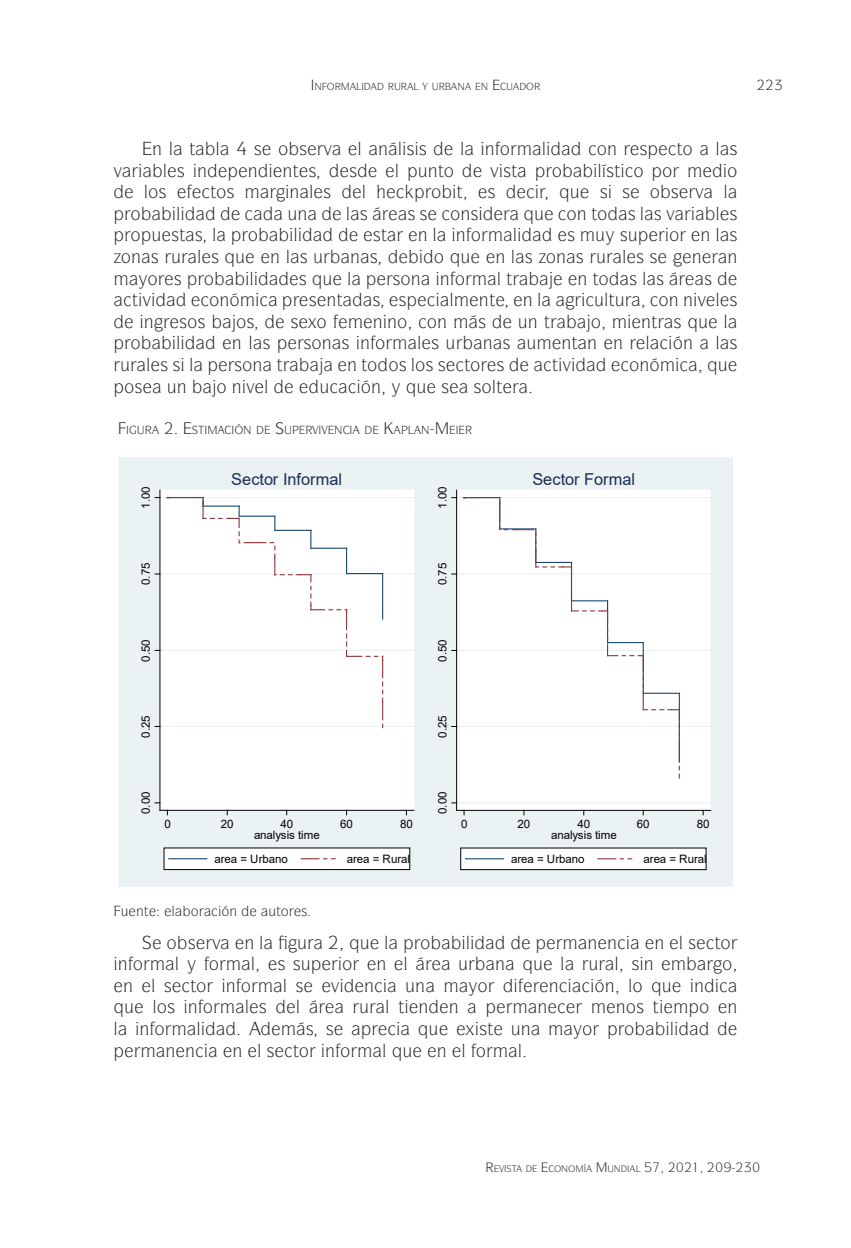
<style>
.page{position:relative;width:851px;height:1248px;background:#fff}
.page>*{position:absolute;margin:0;border:0;box-sizing:border-box;transform-origin:0 0}
.textos{font:18px "ITC Symbol Std";color:#231f20}
.t1{font:16.4px "Arial";letter-spacing:-.005em;color:#1e2d53}
.figuras{font:14px "ITC Symbol Std";color:#231f20}
.t2{font:11.6px/24.2px "Arial";letter-spacing:-.01em;color:#000}
.figuras-2{font:11.2px "ITC Symbol Std";color:#231f20}
.t3{font:9.8px "ITC Symbol Std";color:#231f20}
.t4{font:9.2px "ITC Symbol Std";color:#231f20}
</style>
<div class="page">
<div style="left:119px;top:457px;width:613px;height:429px;background:#eaf2f3"></div>
<div style="left:129px;top:458px;width:296px;height:427px;background:#eaf2f3"></div>
<div style="left:160px;top:490px;width:254px;height:319px;background:#fff"></div>
<div style="left:159px;top:489px;width:255px;height:321px;border:1px solid #fff"></div>
<hr style="left:160px;top:725px;width:254px;height:2px;background:#eaf2f3">
<hr style="left:160px;top:649px;width:254px;height:2px;background:#eaf2f3">
<hr style="left:160px;top:573px;width:254px;height:1px;background:#eaf2f3">
<hr style="left:160px;top:497px;width:254px;height:1px;background:#eaf2f3">
<svg style="left:167px;top:497px;width:216px;height:230px"></svg>
<hr style="left:159px;top:490px;width:1px;height:320px;background:#000">
<hr style="left:160px;top:809px;width:254px;height:1px;background:#000">
<div style="left:164px;top:847px;width:245px;height:22px;background:#fff"></div>
<hr style="left:169px;top:858px;width:38px;height:1px;background:#1a476f">
<svg style="left:301px;top:858px;width:34px;height:1px"></svg>
<div style="left:425px;top:458px;width:297px;height:427px;background:#eaf2f3"></div>
<div style="left:425px;top:457px;width:297px;height:428px;border:1px solid #eaf2f3"></div>
<div style="left:456px;top:490px;width:254px;height:319px;background:#fff"></div>
<div style="left:456px;top:489px;width:254px;height:321px;border:1px solid #fff"></div>
<hr style="left:456px;top:802px;width:254px;height:1px;background:#eaf2f3">
<hr style="left:456px;top:725px;width:254px;height:2px;background:#eaf2f3">
<hr style="left:456px;top:649px;width:254px;height:2px;background:#eaf2f3">
<hr style="left:456px;top:573px;width:254px;height:1px;background:#eaf2f3">
<hr style="left:456px;top:497px;width:254px;height:1px;background:#eaf2f3">
<svg style="left:464px;top:497px;width:215px;height:280px"></svg>
<hr style="left:456px;top:490px;width:1px;height:320px;background:#000">
<hr style="left:456px;top:810px;width:254px;height:1px;background:#000">
<div style="left:460px;top:848px;width:246px;height:21px;background:#fff"></div>
<hr style="left:465px;top:858px;width:38px;height:1px;background:#1a476f">
<svg style="left:597px;top:858px;width:34px;height:1px"></svg>
<p class="t3" style="left:356px;top:80px;width:7px">●</p>
<p class="textos" style="left:152px;top:137px;width:181px">■ ● ▼ ● ✔ ▲ □▲❖</p>
<p class="textos" style="left:357px;top:137px;width:71px">● ■ ●▲▲</p>
<p class="textos" style="left:460px;top:137px;width:52px">● ■ □</p>
<p class="textos" style="left:542px;top:137px;width:6px">●</p>
<p class="textos" style="left:596px;top:137px;width:52px">□■ ▲</p>
<p class="textos" style="left:113px;top:159px;width:95px">❖ ●▲ ■</p>
<p class="textos" style="left:248px;top:159px;width:70px">■ ■▼▲</p>
<p class="textos" style="left:349px;top:159px;width:107px">▲ ● ◆■▼□</p>
<p class="textos" style="left:490px;top:159px;width:29px">❖▲▼</p>
<p class="textos" style="left:551px;top:159px;width:122px">□ ●▲▼ □ □</p>
<p class="textos" style="left:144px;top:181px;width:24px">●□▲</p>
<p class="textos" style="left:210px;top:181px;width:26px">▼□▲</p>
<p class="textos" style="left:289px;top:181px;width:43px">■●▲</p>
<p class="textos" style="left:362px;top:181px;width:6px">●</p>
<p class="textos" style="left:559px;top:181px;width:170px">❑◆ ▲ ▲ □▲ ❖ ●</p>
<p class="textos" style="left:450px;top:202px;width:30px">□■▲</p>
<p class="textos" style="left:566px;top:202px;width:110px">□■ ▼□ ▲ ● ▲ ❖</p>
<p class="textos" style="left:130px;top:224px;width:87px">□◆▲▼▲ ●</p>
<p class="textos" style="left:418px;top:224px;width:65px">■ ● ■ □</p>
<p class="textos" style="left:512px;top:224px;width:6px">●</p>
<p class="textos" style="left:567px;top:224px;width:72px">▲ ◆ ▲◆</p>
<p class="textos" style="left:669px;top:224px;width:70px">□ ■ ● ▲</p>
<p class="textos" style="left:121px;top:245px;width:126px">□■▲ ◆ ●▲ ❑◆</p>
<p class="textos" style="left:270px;top:245px;width:55px">■ ● ▲ ◆</p>
<p class="textos" style="left:434px;top:245px;width:38px">□ ❑◆</p>
<p class="textos" style="left:495px;top:245px;width:164px">■ ●▲ □■▲ ◆ ●▲ ▲</p>
<p class="textos" style="left:147px;top:267px;width:68px">□ ▲ □</p>
<p class="textos" style="left:249px;top:267px;width:6px">●</p>
<p class="textos" style="left:299px;top:267px;width:54px">▲ ❑◆ ●</p>
<p class="textos" style="left:392px;top:267px;width:74px">▲□■ ■ □</p>
<p class="textos" style="left:577px;top:267px;width:88px">■ ▼□ ▲ ●▲</p>
<p class="textos" style="left:308px;top:289px;width:36px">▲ ■▼</p>
<p class="textos" style="left:449px;top:289px;width:47px">● ■▼</p>
<p class="textos" style="left:594px;top:289px;width:32px">◆●▼◆</p>
<p class="textos" style="left:658px;top:289px;width:80px">□■ ■❖● ▲</p>
<p class="textos" style="left:144px;top:310px;width:63px">■ ▲□▲</p>
<p class="textos" style="left:373px;top:310px;width:76px">■ ■□ □■</p>
<p class="textos" style="left:478px;top:310px;width:73px">▲ ◆■ ▼</p>
<p class="textos" style="left:590px;top:310px;width:138px">□ ■▼ ▲ ❑◆ ●</p>
<p class="textos" style="left:232px;top:332px;width:40px">■ ● ▲</p>
<p class="textos" style="left:303px;top:332px;width:84px">▲□■ ▲ ■□</p>
<p class="textos" style="left:417px;top:332px;width:40px">● ▲ ◆</p>
<p class="textos" style="left:482px;top:332px;width:55px">■ ▲ ◆</p>
<p class="textos" style="left:561px;top:332px;width:90px">■▼ ■ ■ ●</p>
<p class="textos" style="left:683px;top:332px;width:56px">■ ● ▲</p>
<p class="textos" style="left:120px;top:353px;width:75px">◆ ●▲ ▲ ●</p>
<p class="textos" style="left:234px;top:353px;width:50px">▲□■ ▼</p>
<p class="textos" style="left:347px;top:353px;width:159px">■ ▼□ □▲ ●□▲ ▲ ▼□ ▲</p>
<p class="textos" style="left:216px;top:375px;width:54px">□ ■❖●</p>
<p class="textos" style="left:405px;top:375px;width:45px">❑◆ ▲</p>
<p class="textos" style="left:473px;top:375px;width:30px">▲□●▼</p>
<p class="figuras-2" style="left:243px;top:422px;width:10px">■</p>
<p class="figuras-2" style="left:284px;top:422px;width:60px">◆ ❖❖■</p>
<p class="t1" style="left:231px;top:467px;width:112px">Sector Informal</p>
<p class="t1" style="left:532px;top:467px;width:104px">Sector Formal</p>
<p class="t2" style="left:134px;top:508px;width:24px;rotate:-90deg">1.00</p>
<p class="t2" style="left:430px;top:509px;width:24px;rotate:-90deg">1.00</p>
<p class="t2" style="left:134px;top:585px;width:24px;rotate:-90deg">0.75</p>
<p class="t2" style="left:430px;top:585px;width:24px;rotate:-90deg">0.75</p>
<p class="t2" style="left:134px;top:661px;width:24px;rotate:-90deg">0.50</p>
<p class="t2" style="left:430px;top:661px;width:24px;rotate:-90deg">0.50</p>
<p class="t2" style="left:134px;top:737px;width:24px;rotate:-90deg">0.25</p>
<p class="t2" style="left:430px;top:737px;width:24px;rotate:-90deg">0.25</p>
<p class="t2" style="left:134px;top:814px;width:24px;rotate:-90deg">0.00</p>
<p class="t2" style="left:430px;top:814px;width:24px;rotate:-90deg">0.00</p>
<p class="t2" style="left:164px;top:811px;width:8px">0</p>
<p class="t2" style="left:221px;top:811px;width:14px">20</p>
<p class="t2" style="left:280px;top:811px;width:14px">40</p>
<p class="t2" style="left:340px;top:811px;width:14px">60</p>
<p class="t2" style="left:400px;top:811px;width:14px">80</p>
<p class="t2" style="left:214px;top:822px;width:107px;text-indent:39px">analysis time area = Urbano</p>
<p class="t2" style="left:347px;top:846px;width:65px">area = Rural</p>
<p class="t2" style="left:461px;top:811px;width:8px">0</p>
<p class="t2" style="left:517px;top:811px;width:14px">20</p>
<p class="t2" style="left:577px;top:811px;width:14px">40</p>
<p class="t2" style="left:636px;top:811px;width:14px">60</p>
<p class="t2" style="left:696px;top:811px;width:14px">80</p>
<p class="t2" style="left:511px;top:822px;width:107px;text-indent:40px">analysis time area = Urbano</p>
<p class="t2" style="left:643px;top:847px;width:65px">area = Rural</p>
<p class="figuras" style="left:121px;top:901px;width:30px">◆ ■▼</p>
<p class="figuras" style="left:229px;top:901px;width:80px">■ ◆▼□ ▲</p>
<p class="textos" style="left:167px;top:930px;width:55px">□▲ ❖</p>
<p class="textos" style="left:297px;top:930px;width:93px">◆ ❑◆ ●</p>
<p class="textos" style="left:654px;top:930px;width:78px">■ ● ▲ ▼□</p>
<p class="textos" style="left:251px;top:952px;width:61px">● ▲ ▲◆</p>
<p class="textos" style="left:342px;top:952px;width:67px">□ ■ ●</p>
<p class="textos" style="left:458px;top:952px;width:108px">◆ ■ ❑◆ ●</p>
<p class="textos" style="left:588px;top:952px;width:67px">◆ ● ▲■</p>
<p class="textos" style="left:123px;top:974px;width:129px">■ ● ▲ ▼□ ■□</p>
<p class="textos" style="left:548px;top:974px;width:12px">■</p>
<p class="textos" style="left:604px;top:974px;width:101px">■ ●□ ❑◆ ■</p>
<p class="textos" style="left:113px;top:995px;width:101px">❑◆ ●□▲ ■ □</p>
<p class="textos" style="left:296px;top:995px;width:6px">●</p>
<p class="textos" style="left:359px;top:995px;width:101px">◆● ▼■ ■</p>
<p class="textos" style="left:537px;top:995px;width:12px">■</p>
<p class="textos" style="left:615px;top:995px;width:45px">■□▲ ▼</p>
<p class="textos" style="left:113px;top:1017px;width:53px">● ■ □</p>
<p class="textos" style="left:196px;top:1017px;width:6px">●</p>
<p class="textos" style="left:479px;top:1017px;width:53px">▲▼ ◆■</p>
<p class="textos" style="left:669px;top:1017px;width:6px">●</p>
<p class="textos" style="left:232px;top:1038px;width:119px">■ ● ▲ ▼□ ■□</p>
<p class="textos" style="left:382px;top:1038px;width:32px">● ❑◆</p>
<p class="textos" style="left:436px;top:1038px;width:51px">■ ● □</p>
<p class="textos" style="left:517px;top:1038px;width:6px">●</p>
<p class="t4" style="left:499px;top:1163px;width:19px">❖▲▼</p>
<p class="t4" style="left:554px;top:1163px;width:23px">□■□</p>
<p class="t4" style="left:635px;top:1163px;width:6px">●</p>
</div>
